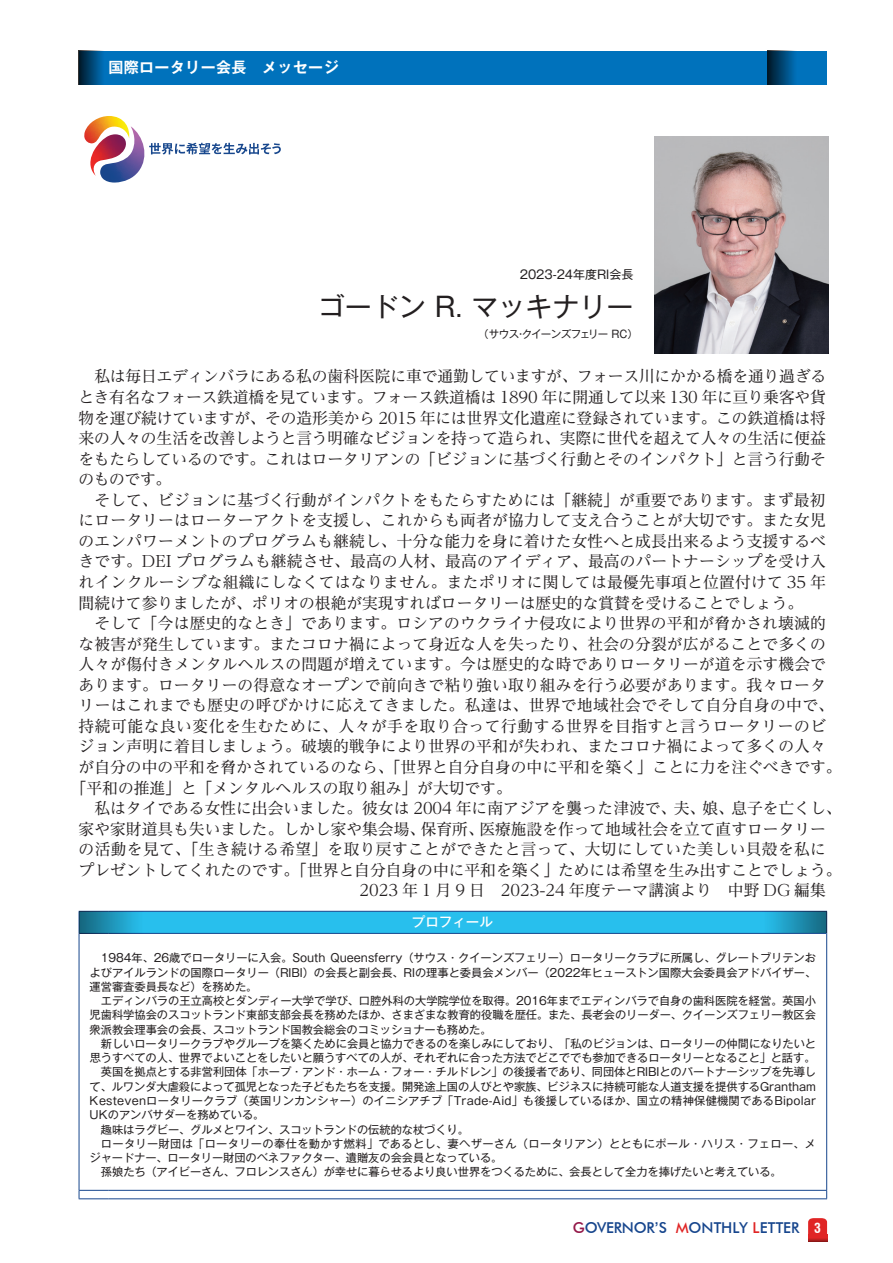
<style>
.page{position:relative;width:893px;height:1263px;background:#fff}
.page>*{position:absolute;margin:0;border:0;box-sizing:border-box;transform-origin:0 0}
.t1{font:27px "Gothic MB101 Pr 6 N";color:#231f20}
.t2{font:15.75px/20.5px "Reim Pr 6 N";letter-spacing:.01em;color:#231f20;text-align:justify}
.t3{font:15.75px "Reim Pr 6 N";letter-spacing:.035em;color:#231f20}
.t4{font:500 15px "Futura BT";color:#17468d}
.t5{font:700 15px "Gothic MB101 Pr 6 N De";letter-spacing:.025em;color:#fff}
.t6{font:500 13.5px "Gothic MB101 Pr 6 N";color:#fff}
.t7{font:12px "Gothic MB101 Pr 6 N";color:#231f20}
.t8{font:11.25px/14.2px "Gothic MB101 Pr 6 N";letter-spacing:-.005em;color:#231f20;text-align:justify}
.t9{font:11.25px "Gothic MB101 Pr 6 N";letter-spacing:.015em;color:#231f20}
.t10{font:11.25px "Gothic MB101 Pr 6 N";letter-spacing:.03em;color:#231f20}
.t11{font:10.5px "Gothic MB101 Pr 6 N";letter-spacing:-.065em;color:#231f20}
.s1{color:#941949}
.s2{font-family:"Swiss 721 BT";font-weight:400;font-stretch:expanded}
.s3{color:#e02525}
.s4{font-family:"Swiss 721 BT";font-weight:700;font-stretch:condensed;font-size:13.5px;color:#fff}
</style>
<div class="page">
<div style="left:79px;top:51px;width:29px;height:33px;background:#0072bc"></div>
<div style="left:108px;top:51px;width:659px;height:33px;background:#0072bc"></div>
<div style="left:767px;top:51px;width:60px;height:33px;background:#0072bc"></div>
<svg style="left:79px;top:51px;width:23px;height:33px"></svg>
<div style="left:767px;top:51px;width:30px;height:33px;background:linear-gradient(to right,#001624,#006fb6)"></div>
<hr style="left:79px;top:933px;width:30px;height:1px;background:#17468d">
<hr style="left:109px;top:933px;width:717px;height:1px;background:#17468d">
<svg style="left:79px;top:911px;width:748px;height:22px;background:#27b8e7"></svg>
<hr style="left:79px;top:933px;width:1px;height:257px;background:#17468d">
<hr style="left:826px;top:933px;width:1px;height:257px;background:#17468d">
<hr style="left:79px;top:1190px;width:30px;height:1px;background:#17468d">
<hr style="left:109px;top:1190px;width:718px;height:1px;background:#17468d">
<hr style="left:79px;top:1198px;width:30px;height:1px;background:#17468d">
<hr style="left:109px;top:1198px;width:718px;height:1px;background:#17468d">
<div style="left:79px;top:912px;width:64px;height:21px;background:linear-gradient(to right,#15657d,#27bfed)"></div>
<div style="left:762px;top:912px;width:64px;height:21px;background:linear-gradient(to right,#28c3f2,#166982)"></div>
<img style="left:654px;top:137px;width:174px;height:216px">
<svg style="left:84px;top:116px;width:197px;height:67px"></svg>
<svg style="left:808px;top:1218px;width:19px;height:16px"></svg>
<svg style="left:808px;top:1234px;width:19px;height:8px"></svg>
<p class="t5" style="left:108px;top:55px;width:232px">国際ロータリー会長　メッセージ</p>
<p class="t7" style="left:520px;top:264px;width:115px">2023-24年度RI会長</p>
<h1 class="t1" style="left:318px;top:284px;width:317px">ゴードン R. マッキナリー</h1>
<p class="t11" style="left:478px;top:326px;width:161px">（サウス・クイーンズフェリー RC）</p>
<p class="t2" style="left:78px;top:366px;width:749px;text-indent:16px">私は毎日エディンバラにある私の歯科医院に車で通勤していますが、フォース川にかかる橋を通り過ぎるとき有名なフォース鉄道橋を見ています。フォース鉄道橋は 1890 年に開通して以来 130 年に亘り乗客や貨物を運び続けていますが、その造形美から 2015 年には世界文化遺産に登録されています。この鉄道橋は将来の人々の生活を改善しようと言う明確なビジョンを持って造られ、実際に世代を超えて人々の生活に便益をもたらしているのです。これはロータリアンの「ビジョンに基づく行動とそのインパクト」と言う行動そのものです。</p>
<p class="t2" style="left:79px;top:489px;width:749px;text-indent:16px">そして、ビジョンに基づく行動がインパクトをもたらすためには「継続」が重要であります。まず最初にロータリーはローターアクトを支援し、これからも両者が協力して支え合うことが大切です。また女児のエンパワーメントのプログラムも継続し、十分な能力を身に着けた女性へと成長出来るよう支援するべきです。DEI プログラムも継続させ、最高の人材、最高のアイディア、最高のパートナーシップを受け入れインクルーシブな組織にしなくてはなりません。またポリオに関しては最優先事項と位置付けて 35 年間続けて参りましたが、ポリオの根絶が実現すればロータリーは歴史的な賞賛を受けることでしょう。</p>
<p class="t2" style="left:94px;top:612px;width:733px">そして「今は歴史的なとき」であります。ロシアのウクライナ侵攻により世界の平和が脅かされ壊滅的</p>
<p class="t2" style="left:79px;top:633px;width:749px">な被害が発生しています。またコロナ禍によって身近な人を失ったり、社会の分裂が広がることで多くの</p>
<p class="t2" style="left:79px;top:654px;width:749px">人々が傷付きメンタルヘルスの問題が増えています。今は歴史的な時でありロータリーが道を示す機会で</p>
<p class="t2" style="left:79px;top:674px;width:749px">あります。ロータリーの得意なオープンで前向きで粘り強い取り組みを行う必要があります。我々ロータ</p>
<p class="t2" style="left:79px;top:695px;width:757px">リーはこれまでも歴史の呼びかけに応えてきました。私達は、世界で地域社会でそして自分自身の中で、</p>
<p class="t3" style="left:79px;top:713px;width:749px">持続可能な良い変化を生むために、人々が手を取り合って行動する世界を目指すと言うロータリーのビ</p>
<p class="t2" style="left:79px;top:736px;width:749px">ジョン声明に着目しましょう。破壊的戦争により世界の平和が失われ、またコロナ禍によって多くの人々</p>
<p class="t2" style="left:79px;top:756px;width:764px">が自分の中の平和を脅かされているのなら、「世界と自分自身の中に平和を築く」ことに力を注ぐべきです。</p>
<p class="t2" style="left:71px;top:777px;width:443px">「平和の推進」と「メンタルヘルスの取り組み」が大切です。</p>
<p class="t2" style="left:94px;top:797px;width:749px">私はタイである女性に出会いました。彼女は 2004 年に南アジアを襲った津波で、夫、娘、息子を亡くし、</p>
<p class="t2" style="left:79px;top:818px;width:749px">家や家財道具も失いました。しかし家や集会場、保育所、医療施設を作って地域社会を立て直すロータリー</p>
<p class="t2" style="left:79px;top:839px;width:749px">の活動を見て、「生き続ける希望」を取り戻すことができたと言って、大切にしていた美しい貝殻を私に</p>
<p class="t2" style="left:79px;top:859px;width:764px">プレゼントしてくれたのです。「世界と自分自身の中に平和を築く」ためには希望を生み出すことでしょう。</p>
<p class="t2" style="left:359px;top:880px;width:468px">2023 年 1 月 9 日　2023-24 年度テーマ講演より　中野 DG 編集</p>
<p class="t6" style="left:412px;top:911px;width:82px">プロフィール</p>
<p class="t8" style="left:90px;top:950px;width:728px;text-indent:11px">1984年、26歳でロータリーに入会。South Queensferry（サウス・クイーンズフェリー）ロータリークラブに所属し、グレートブリテンおよびアイルランドの国際ロータリー（RIBI）の会長と副会長、RIの理事と委員会メンバー（2022年ヒューストン国際大会委員会アドバイザー、運営審査委員長など）を務めた。</p>
<p class="t8" style="left:90px;top:993px;width:728px;text-indent:11px">エディンバラの王立高校とダンディー大学で学び、口腔外科の大学院学位を取得。2016年までエディンバラで自身の歯科医院を経営。英国小児歯科学協会のスコットランド東部支部会長を務めたほか、さまざまな教育的役職を歴任。また、長老会のリーダー、クイーンズフェリー教区会衆派教会理事会の会長、スコットランド国教会総会のコミッショナーも務めた。</p>
<p class="t8" style="left:101px;top:1036px;width:717px">新しいロータリークラブやグループを築くために会員と協力できるのを楽しみにしており、「私のビジョンは、ロータリーの仲間になりたいと</p>
<p class="t8" style="left:90px;top:1050px;width:727px">思うすべての人、世界でよいことをしたいと願うすべての人が、それぞれに合った方法でどこででも参加できるロータリーとなること」と話す。</p>
<p class="t8" style="left:101px;top:1064px;width:717px">英国を拠点とする非営利団体「ホープ・アンド・ホーム・フォー・チルドレン」の後援者であり、同団体とRIBIとのパートナーシップを先導し</p>
<p class="t8" style="left:90px;top:1078px;width:728px">て、ルワンダ大虐殺によって孤児となった子どもたちを支援。開発途上国の人びとや家族、ビジネスに持続可能な人道支援を提供するGrantham</p>
<p class="t9" style="left:90px;top:1091px;width:728px">Kestevenロータリークラブ（英国リンカンシャー）のイニシアチブ「Trade-Aid」も後援しているほか、国立の精神保健機関であるBipolar</p>
<p class="t8" style="left:90px;top:1107px;width:176px">UKのアンバサダーを務めている。</p>
<p class="t8" style="left:101px;top:1121px;width:369px">趣味はラグビー、グルメとワイン、スコットランドの伝統的な杖づくり。</p>
<p class="t10" style="left:101px;top:1134px;width:717px">ロータリー財団は「ロータリーの奉仕を動かす燃料」であるとし、妻ヘザーさん（ロータリアン）とともにポール・ハリス・フェロー、メ</p>
<p class="t8" style="left:90px;top:1150px;width:414px">ジャードナー、ロータリー財団のベネファクター、遺贈友の会会員となっている。</p>
<p class="t8" style="left:101px;top:1164px;width:682px">孫娘たち（アイビーさん、フロレンスさん）が幸せに暮らせるより良い世界をつくるために、会長として全力を捧げたいと考えている。</p>
<p class="t4" style="left:573px;top:1219px;width:249px"><span class="s1">G</span>OVERNOR<span class="s2">’</span>S <span class="s3">M</span>ONTHLY <span class="s3">L</span>ETTER <span class="s4">3</span></p>
</div>
